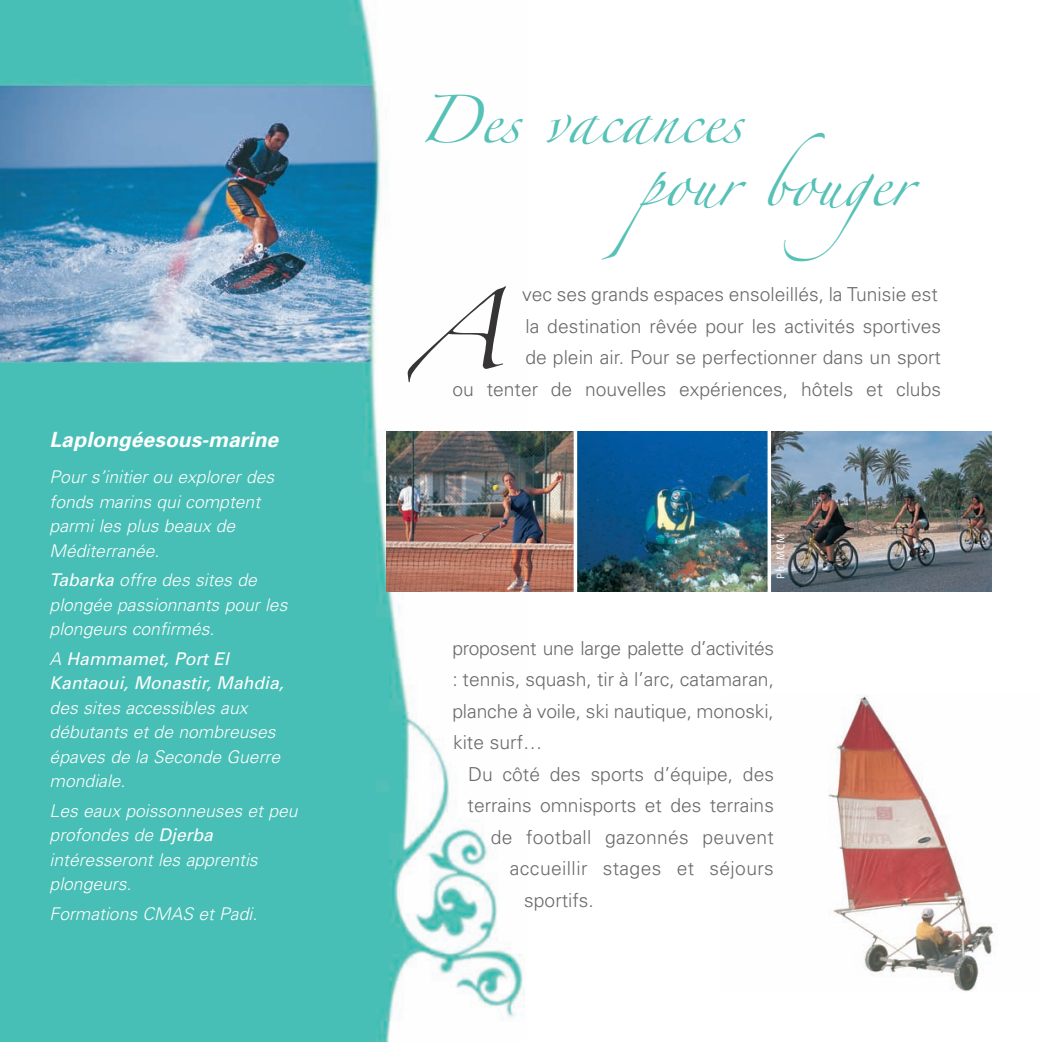
<style>
.page{position:relative;width:1042px;height:1042px;background:#fff}
.page>*{position:absolute;margin:0;border:0;box-sizing:border-box;transform-origin:0 0}
.t1{font:70px "Zapfino";color:#363435}
.t2{font:42.7px/63px "Zapfino";color:#55c1b7}
.t3{font:italic 700 21px "Univers";color:#fdfdfd}
.t4{font:300 19.25px/31.5px "Univers";color:#696a6c;text-align:right}
.t5{font:300 19.25px "Univers";letter-spacing:.02em;color:#696a6c}
.t6{font:italic 300 17.5px/24.5px "Univers";color:#fdfdfd}
.t7{font:italic 17.5px/24.5px "Univers";color:#fdfdfd}
.t8{font:11.38px "Myriad";color:#fdfdfd}
.s1{font-weight:400}
.s2{font-weight:300}
</style>
<div class="page">
<img style="left:0;top:0;width:526px;height:1042px">
<img style="left:771px;top:432px;width:220px;height:160px">
<img style="left:387px;top:432px;width:380px;height:160px">
<img style="left:387px;top:432px;width:187px;height:159px">
<hr style="left:574px;top:429px;width:3px;height:165px;background:#fdfdfd">
<svg style="left:767px;top:431px;width:1px;height:161px"></svg>
<img style="left:828px;top:694px;width:167px;height:297px">
<p class="t3" style="left:50px;top:431px;width:230px">Laplongéesous-marine</p>
<p class="t6" style="left:50px;top:466px;width:226px">Pour s’initier ou explorer des fonds marins qui comptent parmi les plus beaux de<br>Méditerranée.</p>
<p class="t6" style="left:50px;top:569px;width:239px"><span class="s1">Tabarka</span> offre des sites de plongée passionnants pour les plongeurs confirmés.</p>
<p class="t7" style="left:50px;top:648px;width:235px"><span class="s2">A</span> Hammamet, Port El<br>Kantaoui, Monastir, Mahdia,</p>
<p class="t6" style="left:50px;top:697px;width:232px">des sites accessibles aux débutants et de nombreuses épaves de la Seconde Guerre mondiale.</p>
<p class="t6" style="left:50px;top:800px;width:249px">Les eaux poissonneuses et peu profondes de <span class="s1">Djerba </span>intéresseront les apprentis plongeurs.</p>
<p class="t6" style="left:50px;top:903px;width:209px">Formations CMAS et Padi.</p>
<h2 class="t2" style="left:640px;top:96px;width:295px;text-indent:-222px">Des vacances<br>pour bouger</h2>
<h1 class="t1" style="left:410px;top:303px;width:94px">A</h1>
<p class="t4" style="left:452px;top:281px;width:490px">vec ses grands espaces ensoleillés, la Tunisie est<br>la destination rêvée pour les activités sportives<br>de plein air. Pour se perfectionner dans un sport<br>ou tenter de nouvelles expériences, hôtels et clubs</p>
<p class="t8" style="left:776px;top:579px;width:46px;rotate:-90deg">Ph. MCM</p>
<p class="t4" style="left:452px;top:634px;width:323px;text-align:justify">proposent une large palette d’activités : tennis, squash, tir à l’arc, catamaran, planche à voile, ski nautique, monoski, kite surf…</p>
<p class="t4" style="left:468px;top:760px;width:307px">Du côté des sports d’équipe, des</p>
<p class="t4" style="left:467px;top:791px;width:308px">terrains omnisports et des terrains</p>
<p class="t4" style="left:491px;top:823px;width:285px">de football gazonnés peuvent</p>
<p class="t5" style="left:510px;top:861px;width:265px">accueillir stages et séjours</p>
<p class="t4" style="left:524px;top:886px;width:71px">sportifs.</p>
</div>
